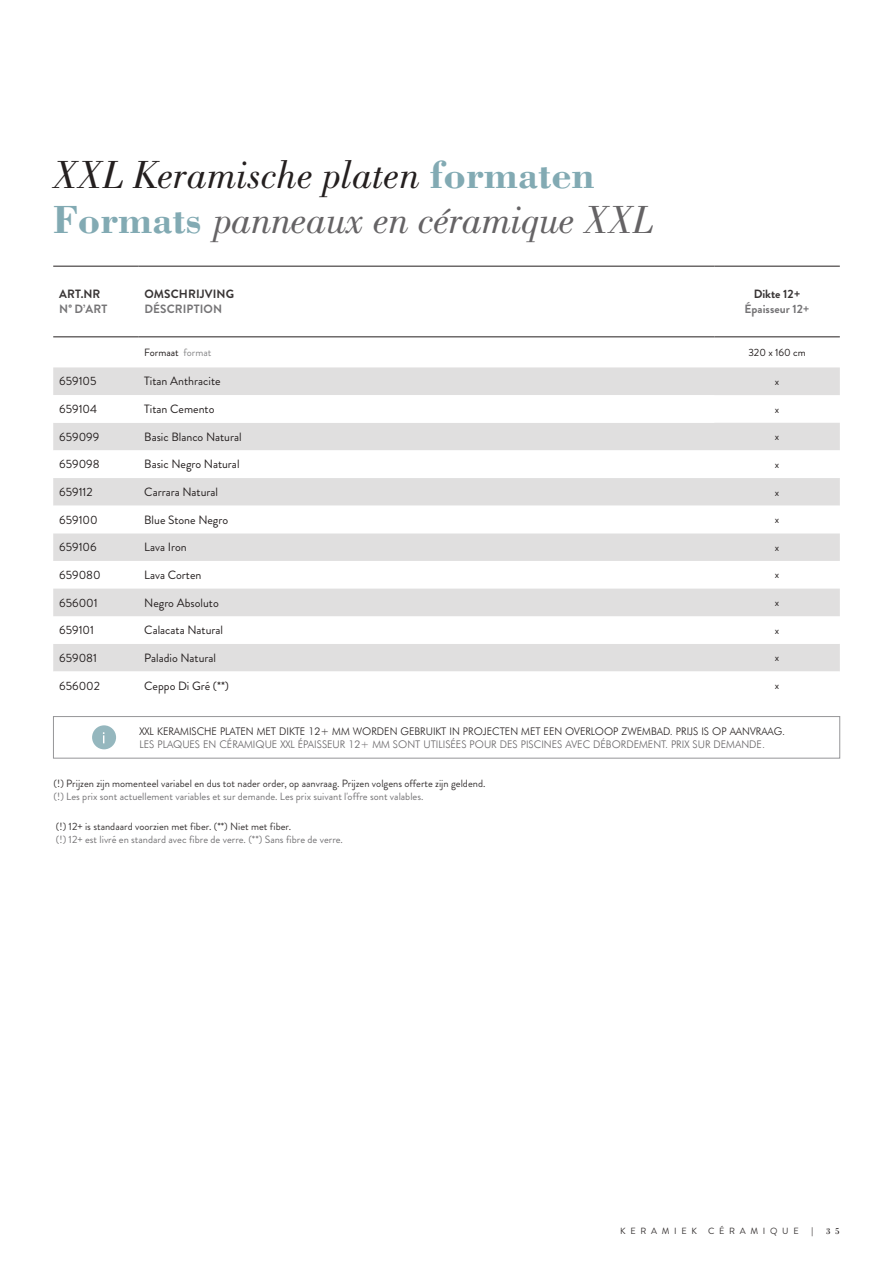
<style>
.page{position:relative;width:893px;height:1263px;background:#fff}
.page>*{position:absolute;margin:0;border:0;box-sizing:border-box;transform-origin:0 0}
.t1{font:italic 40.5px/45px "Bodoni Std";letter-spacing:-.01em;color:#656365}
.t2{font:12px "Brandon Grotesque";color:#241f1f}
.t3{font:700 12px "Brandon Grotesque";letter-spacing:.01em;color:#767577}
.t4{font:700 12px "Brandon Grotesque";letter-spacing:.01em;color:#393535}
.t5{font:10.5px "Brandon Grotesque";color:#393535}
.t6{font:10.5px "Brandon Grotesque";color:#767577}
.t7{font:300 10.5px "Futura BT";color:#241f1f}
.t8{font:300 10.5px "Futura BT";color:#656365}
.t9{font:10.5px "Brandon Grotesque";color:#241f1f}
.t10{font:9px "Brandon Grotesque";letter-spacing:.52em;color:#393535}
.t11{font:9px "Bodoni Std";color:#241f1f}
.s1{color:#241f1f}
.s2{font-weight:700;font-style:normal;color:#82aab3}
.s3{color:#878789}
.s4{font-family:"Bodoni Std";color:#241f1f}
</style>
<div class="page">
<div style="left:53px;top:716px;width:787px;height:42px;border:1px solid #969698"></div>
<div style="left:92px;top:725px;width:24px;height:24px;background:#95b7be;border-radius:50%"></div>
<svg style="left:103px;top:732px;width:2px;height:11px"></svg>
<div style="left:53px;top:367px;width:787px;height:28px;background:#e0dfdf"></div>
<svg style="left:53px;top:423px;width:787px;height:248px"></svg>
<div style="left:53px;top:589px;width:787px;height:27px;background:#e0dfdf"></div>
<hr style="left:53px;top:266px;width:85px;height:1px;background:#241f1f">
<hr style="left:138px;top:266px;width:576px;height:1px;background:#241f1f">
<hr style="left:714px;top:266px;width:126px;height:1px;background:#241f1f">
<hr style="left:53px;top:336px;width:85px;height:1px;background:#241f1f">
<hr style="left:138px;top:336px;width:576px;height:1px;background:#241f1f">
<hr style="left:714px;top:336px;width:126px;height:1px;background:#241f1f">
<h1 class="t1" style="left:53px;top:153px;width:601px"><span class="s1">XXL Keramische platen</span> <span class="s2">formaten<br>Formats</span> panneaux en céramique XXL</h1>
<p class="t4" style="left:59px;top:286px;width:43px">ART.NR</p>
<p class="t3" style="left:59px;top:301px;width:49px">N° D’ART</p>
<p class="t4" style="left:144px;top:286px;width:91px">OMSCHRIJVING</p>
<p class="t3" style="left:144px;top:301px;width:79px">DÉSCRIPTION</p>
<p class="t4" style="left:754px;top:286px;width:48px">Dikte 12+</p>
<p class="t3" style="left:745px;top:301px;width:67px">Épaisseur 12+</p>
<p class="t9" style="left:144px;top:345px;width:69px">Formaat <span class="s3">format</span></p>
<p class="t9" style="left:748px;top:345px;width:59px">320 x 160 cm</p>
<p class="t2" style="left:59px;top:373px;width:39px">659105</p>
<p class="t2" style="left:144px;top:373px;width:78px">Titan Anthracite</p>
<p class="t9" style="left:775px;top:374px;width:6px">x</p>
<p class="t2" style="left:59px;top:401px;width:39px">659104</p>
<p class="t2" style="left:144px;top:401px;width:72px">Titan Cemento</p>
<p class="t9" style="left:775px;top:402px;width:6px">x</p>
<p class="t2" style="left:59px;top:428px;width:42px">659099</p>
<p class="t2" style="left:144px;top:428px;width:99px">Basic Blanco Natural</p>
<p class="t9" style="left:775px;top:429px;width:6px">x</p>
<p class="t2" style="left:59px;top:456px;width:42px">659098</p>
<p class="t2" style="left:144px;top:456px;width:97px">Basic Negro Natural</p>
<p class="t9" style="left:775px;top:457px;width:6px">x</p>
<p class="t2" style="left:59px;top:484px;width:35px">659112</p>
<p class="t2" style="left:144px;top:484px;width:75px">Carrara Natural</p>
<p class="t9" style="left:775px;top:485px;width:6px">x</p>
<p class="t2" style="left:59px;top:511px;width:40px">659100</p>
<p class="t2" style="left:144px;top:511px;width:85px">Blue Stone Negro</p>
<p class="t9" style="left:775px;top:512px;width:6px">x</p>
<p class="t2" style="left:59px;top:539px;width:39px">659106</p>
<p class="t2" style="left:144px;top:539px;width:44px">Lava Iron</p>
<p class="t9" style="left:775px;top:540px;width:6px">x</p>
<p class="t2" style="left:59px;top:567px;width:43px">659080</p>
<p class="t2" style="left:144px;top:567px;width:59px">Lava Corten</p>
<p class="t9" style="left:775px;top:568px;width:6px">x</p>
<p class="t2" style="left:59px;top:594px;width:40px">656001</p>
<p class="t2" style="left:144px;top:594px;width:76px">Negro Absoluto</p>
<p class="t9" style="left:775px;top:595px;width:6px">x</p>
<p class="t2" style="left:59px;top:622px;width:36px">659101</p>
<p class="t2" style="left:144px;top:622px;width:80px">Calacata Natural</p>
<p class="t9" style="left:775px;top:623px;width:6px">x</p>
<p class="t2" style="left:59px;top:649px;width:39px">659081</p>
<p class="t2" style="left:144px;top:649px;width:73px">Paladio Natural</p>
<p class="t9" style="left:775px;top:650px;width:6px">x</p>
<p class="t2" style="left:59px;top:677px;width:42px">656002</p>
<p class="t2" style="left:144px;top:677px;width:86px">Ceppo Di Gré (**)</p>
<p class="t9" style="left:775px;top:678px;width:6px">x</p>
<p class="t7" style="left:139px;top:724px;width:647px">XXL KERAMISCHE PLATEN MET DIKTE 12+ MM WORDEN GEBRUIKT IN PROJECTEN MET EEN OVERLOOP ZWEMBAD. PRIJS IS OP AANVRAAG.</p>
<p class="t8" style="left:139px;top:738px;width:627px">LES PLAQUES EN CÉRAMIQUE XXL ÉPAISSEUR 12+ MM SONT UTILISÉES POUR DES PISCINES AVEC DÉBORDEMENT. PRIX SUR DEMANDE.</p>
<p class="t5" style="left:54px;top:776px;width:433px">(!) Prijzen zijn momenteel variabel en dus tot nader order, op aanvraag. Prijzen volgens offerte zijn geldend.</p>
<p class="t6" style="left:54px;top:789px;width:371px">(!) Les prix sont actuellement variables et sur demande. Les prix suivant l'offre sont valables.</p>
<p class="t5" style="left:56px;top:819px;width:237px">(!) 12+ is standaard voorzien met fiber. (**) Niet met fiber.</p>
<p class="t6" style="left:56px;top:832px;width:289px">(!) 12+ est livré en standard avec fibre de verre. (**) Sans fibre de verre.</p>
<p class="t10" style="left:620px;top:1225px;width:196px">KERAMIEK CÉRAMIQUE <span class="s4">|</span></p>
<p class="t11" style="left:826px;top:1226px;width:15px">3 5</p>
</div>
